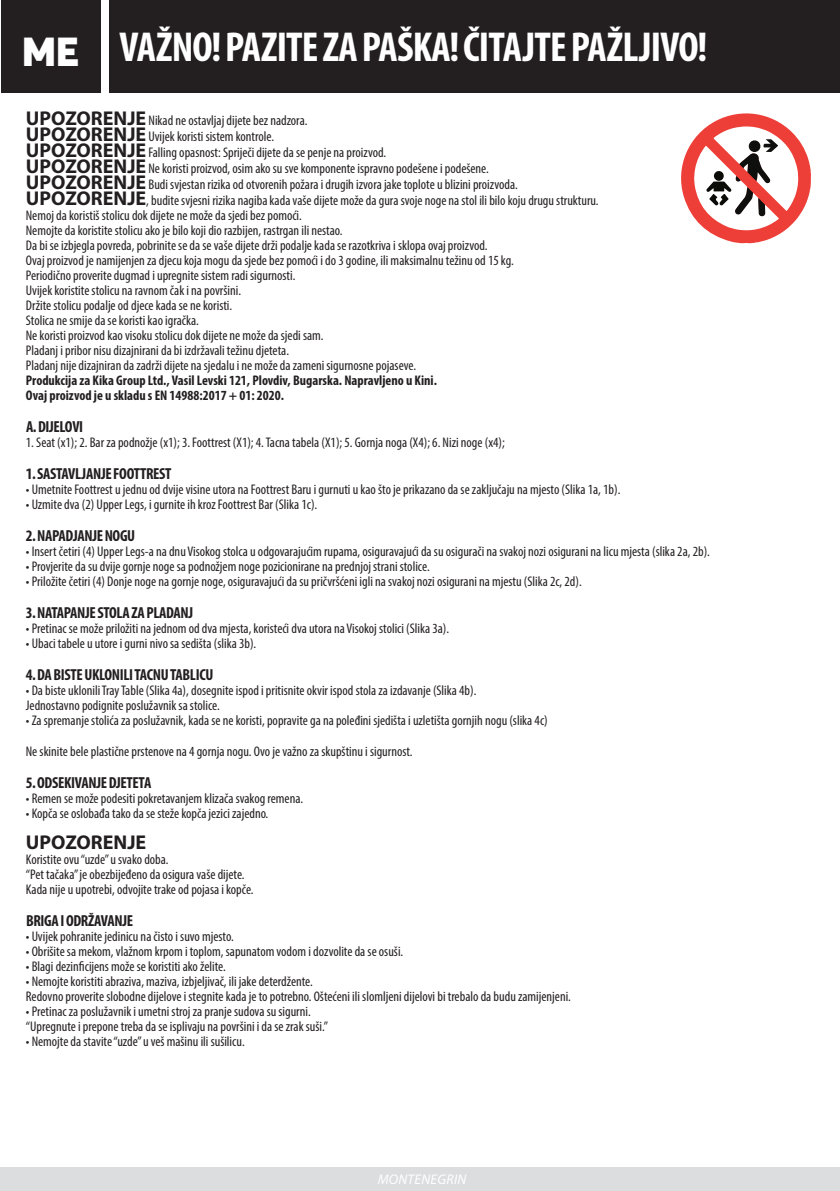
<style>
.page{position:relative;width:840px;height:1191px;background:#fff}
.page>*{position:absolute;margin:0;border:0;box-sizing:border-box;transform-origin:0 0}
.t1{font:700 condensed 42px "Myriad Pro";letter-spacing:-.02em;color:#fff}
.t2{font:900 40px "Averta PE";color:#fff}
.t3{font:700 20px "Myriad Pro";color:#231f20}
.t4{font:700 condensed 16px "Myriad Pro";letter-spacing:-.02em;color:#231f20}
.t5{font:condensed 14px "Myriad Pro";color:#231f20}
.t6{font:700 condensed 14px "Myriad Pro";color:#231f20}
.t7{font:italic 14px "Myriad Pro";letter-spacing:.02em;color:#fff}
.s1{font-weight:700;font-stretch:normal;font-size:20px}
</style>
<div class="page">
<div style="left:239px;top:0;width:600px;height:93px;background:#231f20"></div>
<div style="left:142px;top:1167px;width:697px;height:24px;background:#dcdddf"></div>
<div style="left:109px;top:0;width:668px;height:93px;background:#231f20"></div>
<div style="left:1px;top:0;width:100px;height:93px;background:#231f20"></div>
<div style="left:0;top:1167px;width:777px;height:24px;background:#dcdddf"></div>
<svg style="left:681px;top:113px;width:130px;height:130px"></svg>
<p class="t2" style="left:22px;top:24px;width:58px">ME</p>
<p class="t1" style="left:119px;top:21px;width:589px">VAŽNO! PAZITE ZA PAŠKA! ČITAJTE PAŽLJIVO!</p>
<p class="t5" style="left:26px;top:112px;width:283px"><span class="s1">UPOZORENJE</span> Nikad ne ostavljaj dijete bez nadzora.</p>
<p class="t5" style="left:26px;top:128px;width:249px"><span class="s1">UPOZORENJE</span> Uvijek koristi sistem kontrole.</p>
<p class="t5" style="left:26px;top:144px;width:361px"><span class="s1">UPOZORENJE</span> Falling opasnost: Spriječi dijete da se penje na proizvod.</p>
<p class="t5" style="left:26px;top:160px;width:464px"><span class="s1">UPOZORENJE</span> Ne koristi proizvod, osim ako su sve komponente ispravno podešene i podešene.</p>
<p class="t5" style="left:26px;top:176px;width:493px"><span class="s1">UPOZORENJE</span> Budi svjestan rizika od otvorenih požara i drugih izvora jake toplote u blizini proizvoda.</p>
<p class="t5" style="left:26px;top:192px;width:574px"><span class="s1">UPOZORENJE</span>, budite svjesni rizika nagiba kada vaše dijete može da gura svoje noge na stol ili bilo koju drugu strukturu.</p>
<p class="t5" style="left:26px;top:207px;width:277px">Nemoj da koristiš stolicu dok dijete ne može da sjedi bez pomoći.</p>
<p class="t5" style="left:26px;top:222px;width:318px">Nemojte da koristite stolicu ako je bilo koji dio razbijen, rastrgan ili nestao.</p>
<p class="t5" style="left:26px;top:237px;width:463px">Da bi se izbjegla povreda, pobrinite se da se vaše dijete drži podalje kada se razotkriva i sklopa ovaj proizvod.</p>
<p class="t5" style="left:26px;top:252px;width:489px">Ovaj proizvod je namijenjen za djecu koja mogu da sjede bez pomoći i do 3 godine, ili maksimalnu težinu od 15 kg.</p>
<p class="t5" style="left:26px;top:267px;width:271px">Periodično proverite dugmad i upregnite sistem radi sigurnosti.</p>
<p class="t5" style="left:26px;top:282px;width:216px">Uvijek koristite stolicu na ravnom čak i na površini.</p>
<p class="t5" style="left:26px;top:297px;width:208px">Držite stolicu podalje od djece kada se ne koristi.</p>
<p class="t5" style="left:26px;top:312px;width:174px">Stolica ne smije da se koristi kao igračka.</p>
<p class="t5" style="left:26px;top:327px;width:299px">Ne koristi proizvod kao visoku stolicu dok dijete ne može da sjedi sam.</p>
<p class="t5" style="left:26px;top:342px;width:264px">Pladanj i pribor nisu dizajnirani da bi izdržavali težinu djeteta.</p>
<p class="t5" style="left:26px;top:357px;width:391px">Pladanj nije dizajniran da zadrži dijete na sjedalu i ne može da zameni sigurnosne pojaseve.</p>
<p class="t6" style="left:26px;top:372px;width:412px">Produkcija za Kika Group Ltd., Vasil Levski 121, Plovdiv, Bugarska. Napravljeno u Kini.</p>
<p class="t6" style="left:26px;top:387px;width:259px">Ovaj proizvod je u skladu s EN 14988:2017 + 01: 2020.</p>
<p class="t4" style="left:26px;top:417px;width:59px">A. DIJELOVI</p>
<p class="t5" style="left:26px;top:434px;width:480px">1. Seat (x1); 2. Bar za podnožje (x1); 3. Foottrest (X1); 4. Tacna tabela (X1); 5. Gornja noga (X4); 6. Nizi noge (x4);</p>
<p class="t4" style="left:26px;top:464px;width:147px">1. SASTAVLJANJE FOOTTREST</p>
<p class="t5" style="left:26px;top:481px;width:595px">• Umetnite Foottrest u jednu od dvije visine utora na Foottrest Baru i gurnuti u kao što je prikazano da se zaključaju na mjesto (Slika 1a, 1b).</p>
<p class="t5" style="left:26px;top:496px;width:293px">• Uzmite dva (2) Upper Legs, i gurnite ih kroz Foottrest Bar (Slika 1c).</p>
<p class="t4" style="left:26px;top:526px;width:111px">2. NAPADJANJE NOGU</p>
<p class="t5" style="left:26px;top:543px;width:685px">• Insert četiri (4) Upper Legs-a na dnu Visokog stolca u odgovarajućim rupama, osiguravajući da su osigurači na svakoj nozi osigurani na licu mjesta (slika 2a, 2b).</p>
<p class="t5" style="left:26px;top:558px;width:405px">• Provjerite da su dvije gornje noge sa podnožjem noge pozicionirane na prednjoj strani stolice.</p>
<p class="t5" style="left:26px;top:573px;width:557px">• Priložite četiri (4) Donje noge na gornje noge, osiguravajući da su pričvršćeni igli na svakoj nozi osigurani na mjestu (Slika 2c, 2d).</p>
<p class="t4" style="left:26px;top:603px;width:169px">3. NATAPANJE STOLA ZA PLADANJ</p>
<p class="t5" style="left:26px;top:620px;width:424px">• Pretinac se može priložiti na jednom od dva mjesta, koristeći dva utora na Visokoj stolici (Slika 3a).</p>
<p class="t5" style="left:26px;top:635px;width:232px">• Ubaci tabele u utore i gurni nivo sa sedišta (slika 3b).</p>
<p class="t4" style="left:26px;top:665px;width:189px">4. DA BISTE UKLONILI TACNU TABLICU</p>
<p class="t5" style="left:26px;top:682px;width:452px">• Da biste uklonili Tray Table (Slika 4a), dosegnite ispod i pritisnite okvir ispod stola za izdavanje (Slika 4b).</p>
<p class="t5" style="left:26px;top:697px;width:195px">Jednostavno podignite poslužavnik sa stolice.</p>
<p class="t5" style="left:26px;top:712px;width:523px">• Za spremanje stolića za poslužavnik, kada se ne koristi, popravite ga na poleđini sjedišta i uzletišta gornjih nogu (slika 4c)</p>
<p class="t5" style="left:26px;top:742px;width:388px">Ne skinite bele plastične prstenove na 4 gornja nogu. Ovo je važno za skupštinu i sigurnost.</p>
<p class="t4" style="left:26px;top:772px;width:127px">5. ODSEKIVANJE DJETETA</p>
<p class="t5" style="left:26px;top:789px;width:278px">• Remen se može podesiti pokretavanjem klizača svakog remena.</p>
<p class="t5" style="left:26px;top:804px;width:244px">• Kopča se oslobađa tako da se steže kopča jezici zajedno.</p>
<p class="t3" style="left:26px;top:830px;width:122px">UPOZORENJE</p>
<p class="t5" style="left:26px;top:850px;width:144px">Koristite ovu “uzde” u svako doba.</p>
<p class="t5" style="left:26px;top:865px;width:220px">“Pet tačaka” je obezbijeđeno da osigura vaše dijete.</p>
<p class="t5" style="left:26px;top:880px;width:229px">Kada nije u upotrebi, odvojite trake od pojasa i kopče.</p>
<p class="t4" style="left:26px;top:910px;width:109px">BRIGA I ODRŽAVANJE</p>
<p class="t5" style="left:26px;top:927px;width:209px">• Uvijek pohranite jedinicu na čisto i suvo mjesto.</p>
<p class="t5" style="left:26px;top:942px;width:379px">• Obrišite sa mekom, vlažnom krpom i toplom, sapunatom vodom i dozvolite da se osuši.</p>
<p class="t5" style="left:26px;top:957px;width:201px">• Blagi dezinficijens može se koristiti ako želite.</p>
<p class="t5" style="left:26px;top:972px;width:288px">• Nemojte koristiti abraziva, maziva, izbjeljivač, ili jake deterdžente.</p>
<p class="t5" style="left:26px;top:987px;width:546px">Redovno proverite slobodne dijelove i stegnite kada je to potrebno. Oštećeni ili slomljeni dijelovi bi trebalo da budu zamijenjeni.</p>
<p class="t5" style="left:26px;top:1002px;width:286px">• Pretinac za poslužavnik i umetni stroj za pranje sudova su sigurni.</p>
<p class="t5" style="left:26px;top:1017px;width:303px">“Upregnute i prepone treba da se isplivaju na površini i da se zrak suši.”</p>
<p class="t5" style="left:26px;top:1032px;width:220px">• Nemojte da stavite “uzde” u veš mašinu ili sušilicu.</p>
<p class="t7" style="left:377px;top:1170px;width:90px">MONTENEGRIN</p>
</div>
